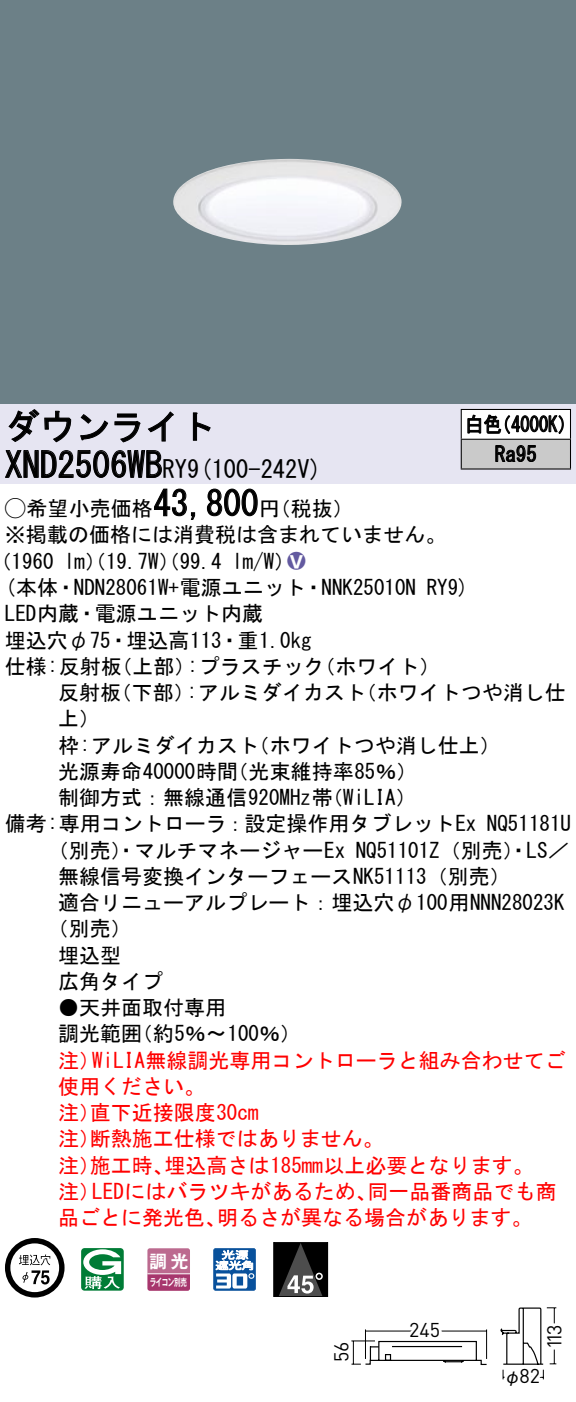
<style>
.page{position:relative;width:576px;height:1402px;background:#fff}
.page>*{position:absolute;margin:0;border:0;box-sizing:border-box;transform-origin:0 0}
.t1{font:35px "MS Gothic";color:#000}
.t2{font:24.5px "MS Gothic";color:#000}
.t3{font:21px/26.2px "MS Gothic";color:#000}
.t4{font:21px/26.2px "MS Gothic";color:#f00}
.t5{font:21px/29.8px "MS Gothic";color:#000;scale:.88 1}
.t6{font:21px "Ford Classification 1";color:#635aa0}
.t7{font:19.95px "DINOT";letter-spacing:-.02em;color:#000}
.t8{font:17.5px "Gothic MB101 Pro De Bold 90 pv RKSJ H";color:#fff}
.t9{font:17.5px "Gothic BBB Pro Medium 90 pv RKSJ H";color:#000}
.t10{font:10.15px "Gothic MB101 Pro De Bold 90 pv RKSJ H";letter-spacing:-.05em;color:#fff;scale:.65 1}
.s1{font-size:24.5px}
.s2{font-family:"Ford Classification 1"}
.s3{color:#fff}
</style>
<div class="page">
<div style="left:0;top:0;width:575px;height:404px;background:#6c8087"></div>
<img style="left:173px;top:159px;width:229px;height:86px">
<div style="left:0;top:404px;width:575px;height:79px;background:#e6e5f2"></div>
<svg style="left:8px;top:409px;width:64px;height:34px"></svg>
<svg style="left:80px;top:413px;width:60px;height:30px"></svg>
<svg style="left:147px;top:411px;width:26px;height:31px"></svg>
<svg style="left:192px;top:412px;width:19px;height:29px"></svg>
<svg style="left:5px;top:450px;width:157px;height:28px"></svg>
<svg style="left:154px;top:488px;width:42px;height:32px"></svg>
<svg style="left:207px;top:488px;width:51px;height:29px"></svg>
<svg style="left:5px;top:1238px;width:59px;height:59px"></svg>
<svg style="left:81px;top:1248px;width:43px;height:42px"></svg>
<svg style="left:147px;top:1248px;width:43px;height:43px;background:#b55a85"></svg>
<hr style="left:147px;top:1273px;width:43px;height:1px;background:#fff">
<svg style="left:213px;top:1248px;width:43px;height:42px"></svg>
<div style="left:273px;top:1242px;width:55px;height:55px;border:1px solid #000"></div>
<div style="left:273px;top:1242px;width:54px;height:54px;background:#000"></div>
<svg style="left:279px;top:1243px;width:43px;height:53px"></svg>
<div style="left:461px;top:409px;width:109px;height:30px;background:#fff"></div>
<div style="left:461px;top:439px;width:109px;height:30px;background:#cacaca"></div>
<hr style="left:460px;top:409px;width:110px;height:1px;background:#000">
<hr style="left:569px;top:410px;width:2px;height:29px;background:#000">
<hr style="left:460px;top:439px;width:110px;height:1px;background:#000">
<svg style="left:460px;top:410px;width:1px;height:58px"></svg>
<hr style="left:569px;top:440px;width:2px;height:28px;background:#000">
<hr style="left:460px;top:468px;width:110px;height:2px;background:#000">
<svg style="left:467px;top:414px;width:96px;height:20px"></svg>
<svg style="left:495px;top:445px;width:41px;height:17px"></svg>
<svg style="left:500px;top:1307px;width:57px;height:73px"></svg>
<svg style="left:351px;top:1329px;width:136px;height:36px"></svg>
<h1 class="t1" style="left:5px;top:409px;width:212px">ダウンライト</h1>
<p class="t2" style="left:187px;top:456px;width:136px">(9 100-242 (V</p>
<h1 class="t1" style="left:5px;top:447px;width:184px">XND2506WB<span class="s1">RY</span></h1>
<h1 class="t1" style="left:153px;top:486px;width:106px">43,800</h1>
<p class="t3" style="left:5px;top:495px;width:442px"><span class="s2">A</span>希望小売価格<br>※掲載の価格には消費税は含まれていません。</p>
<p class="t6" style="left:287px;top:550px;width:19px">2<span class="s3">8</span></p>
<p class="t3" style="left:259px;top:495px;width:96px">（円税抜(</p>
<p class="t3" style="left:232px;top:548px;width:64px">l m (W/</p>
<p class="t3" style="left:-9px;top:548px;width:65px">（1960</p>
<p class="t3" style="left:64px;top:548px;width:159px">lm）（19.7 ）（W 99.4</p>
<p class="t5" style="left:494px;top:409px;width:49px;text-indent:-30px">白色<br>Ra95</p>
<p class="t5" style="left:492px;top:409px;width:96px">（4000 (K</p>
<p class="t3" style="left:5px;top:574px;width:412px">(本体・NDN28061 +W 電源ユニット・NNK25010N</p>
<p class="t3" style="left:5px;top:600px;width:259px">LED内蔵・電源ユニット内蔵</p>
<p class="t3" style="left:5px;top:627px;width:308px">埋込穴φ75・埋込高113・重1.0kg</p>
<p class="t3" style="left:314px;top:653px;width:127px">（ホワイト(</p>
<p class="t3" style="left:426px;top:574px;width:44px">RY (9</p>
<p class="t3" style="left:187px;top:653px;width:139px">:プラスチック</p>
<p class="t3" style="left:5px;top:653px;width:118px">仕様:反射板</p>
<p class="t3" style="left:111px;top:653px;width:85px">（上部）</p>
<p class="t3" style="left:58px;top:679px;width:64px">反射板上(</p>
<p class="t3" style="left:111px;top:679px;width:85px">（下部）</p>
<p class="t3" style="left:187px;top:679px;width:181px">:アルミダイカスト</p>
<p class="t3" style="left:355px;top:679px;width:211px">（ホワイトつや消し仕</p>
<p class="t3" style="left:227px;top:732px;width:191px;text-indent:-169px">枠:アルミダイカスト<br>（光束維持率85％(</p>
<p class="t3" style="left:248px;top:732px;width:254px">（ホワイトつや消し仕上(</p>
<p class="t3" style="left:58px;top:758px;width:181px">光源寿命40000時間</p>
<p class="t3" style="left:58px;top:784px;width:276px">制御方式：無線通信920MHz帯</p>
<p class="t3" style="left:322px;top:784px;width:96px">（WiLIA(</p>
<p class="t3" style="left:355px;top:810px;width:215px;text-indent:-350px">備考:専用コントローラ：設定操作用タブレットEx<br>NQ51101 （Z 別売）・LS／</p>
<p class="t3" style="left:486px;top:810px;width:85px">NQ51181U</p>
<p class="t3" style="left:48px;top:837px;width:299px">（別売）・マルチマネージャーEx</p>
<p class="t3" style="left:58px;top:863px;width:454px">無線信号変換インターフェースNK51113（別売(</p>
<p class="t3" style="left:58px;top:889px;width:507px">適合リニューアルプレート：埋込穴φ100用NNN28023K</p>
<p class="t3" style="left:48px;top:915px;width:85px">（別売(</p>
<p class="t3" style="left:58px;top:942px;width:64px">埋込型</p>
<p class="t3" style="left:58px;top:968px;width:106px">広角タイプ</p>
<p class="t3" style="left:132px;top:994px;width:171px;text-indent:-73px">●天井面取付専用<br>（約5％〜100％(</p>
<p class="t3" style="left:58px;top:1020px;width:85px">調光範囲</p>
<p class="t4" style="left:92px;top:1047px;width:475px">WiLIA無線調光専用コントローラと組み合わせてご</p>
<p class="t4" style="left:58px;top:1047px;width:43px">注）</p>
<p class="t4" style="left:58px;top:1073px;width:148px">使用ください。</p>
<p class="t4" style="left:90px;top:1099px;width:170px">直下近接限度30cm</p>
<p class="t4" style="left:90px;top:1099px;width:295px;text-indent:-32px">注）<br>断熱施工仕様ではありません。</p>
<p class="t4" style="left:58px;top:1125px;width:43px">注）</p>
<p class="t4" style="left:164px;top:1152px;width:370px">埋込高さは185mm以上必要となります。</p>
<p class="t4" style="left:90px;top:1152px;width:85px">施工時、</p>
<p class="t4" style="left:58px;top:1152px;width:43px">注）</p>
<p class="t4" style="left:92px;top:1178px;width:286px">LEDにはバラツキがあるため、</p>
<p class="t4" style="left:367px;top:1178px;width:190px">同一品番商品でも商</p>
<p class="t4" style="left:58px;top:1178px;width:43px">注）</p>
<p class="t4" style="left:58px;top:1204px;width:169px">品ごとに発光色、</p>
<p class="t4" style="left:217px;top:1204px;width:317px">明るさが異なる場合があります。</p>
<p class="t8" style="left:149px;top:1246px;width:41px">調光</p>
<p class="t10" style="left:150px;top:1274px;width:59px">ライコン別売</p>
<p class="t7" style="left:327px;top:1362px;width:22px;rotate:-90deg">56</p>
<p class="t7" style="left:409px;top:1316px;width:33px">245</p>
<p class="t7" style="left:540px;top:1348px;width:25px;rotate:-90deg">113</p>
<p class="t7" style="left:519px;top:1362px;width:22px">82</p>
<p class="t9" style="left:503px;top:1362px;width:19px">φ</p>
</div>
